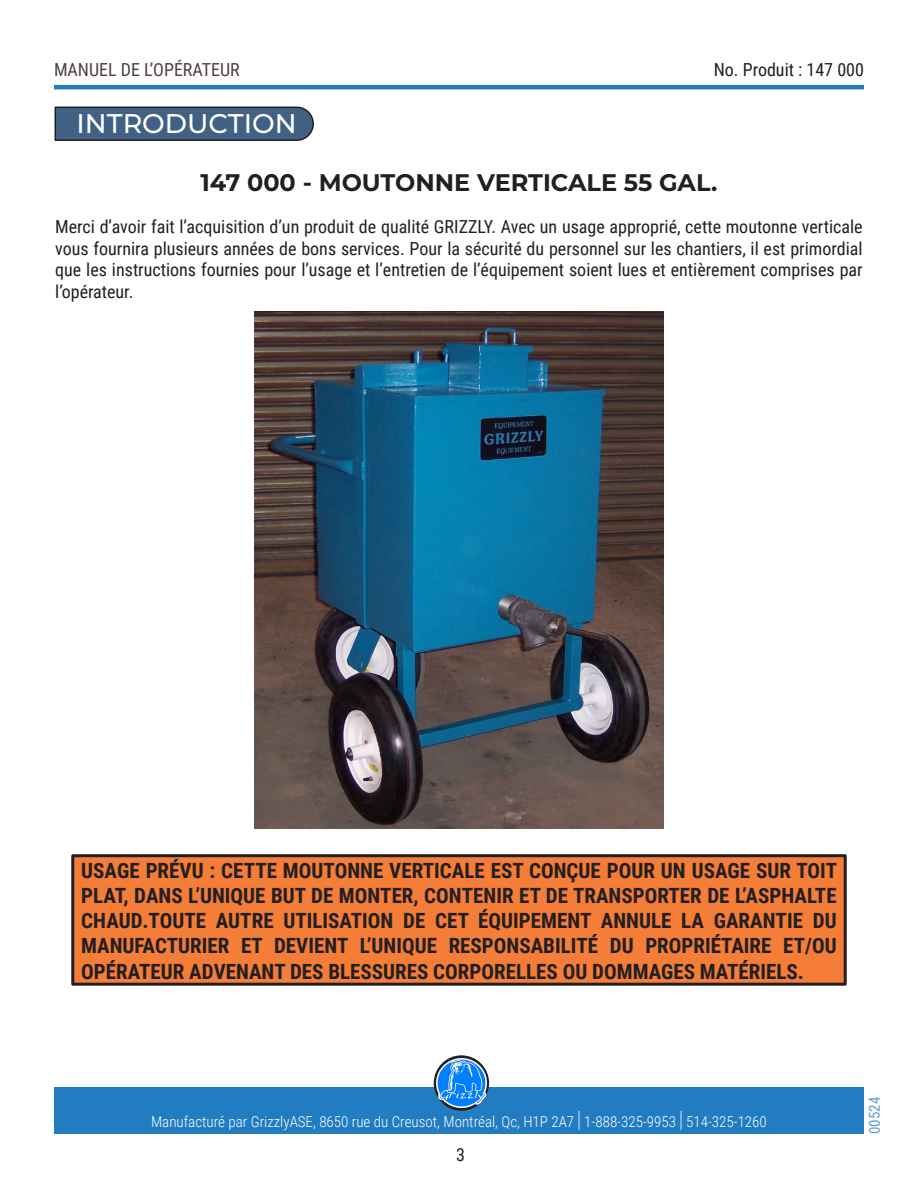
<style>
.page{position:relative;width:918px;height:1188px;background:#fff}
.page>*{position:absolute;margin:0;border:0;box-sizing:border-box;transform-origin:0 0}
.Titre1{font:500 27px "Montserrat";color:#fff}
.TitreProduit{font:700 24px "Montserrat";color:#231f20}
.Avertissement{font:700 21px/25.2px "Roboto Condensed";color:#231f20;text-align:justify}
.t1{font:18px/21.6px "Roboto Condensed";color:#231f20;text-align:justify}
.t2{font:18px "Roboto Condensed";color:#130003}
.t3{font:300 15px "Roboto Condensed";color:#fff}
.t4{font:15px "Roboto Condensed";color:#217cc0}
.s1{font-size:22.5px}
</style>
<div class="page">
<hr style="left:54px;top:85px;width:810px;height:4px;background:#217cc1">
<div style="left:54px;top:1088px;width:810px;height:46px;background:#217cc1"></div>
<svg style="left:434px;top:1055px;width:55px;height:56px"></svg>
<img style="left:437px;top:1058px;width:49px;height:50px">
<svg style="left:54px;top:106px;width:260px;height:35px;background:#43607d"></svg>
<img style="left:255px;top:312px;width:408px;height:517px">
<div style="left:73px;top:856px;width:772px;height:128px;background:#f47d38"></div>
<div style="left:71px;top:854px;width:776px;height:132px;border:3px solid #231f20"></div>
<p class="t2" style="left:54px;top:57px;width:187px">MANUEL DE L’OPÉRATEUR</p>
<p class="t1" style="left:714px;top:58px;width:152px">No. Produit : 147 000</p>
<p class="Titre1" style="left:77px;top:105px;width:222px">INTRODUCTION</p>
<p class="TitreProduit" style="left:200px;top:166px;width:519px">147 000 - MOUTONNE VERTICALE 55 GAL.</p>
<p class="t1" style="left:55px;top:215px;width:809px">Merci d’avoir fait l’acquisition d’un produit de qualité GRIZZLY. Avec un usage approprié, cette moutonne verticale vous fournira plusieurs années de bons services. Pour la sécurité du personnel sur les chantiers, il est primordial que les instructions fournies pour l’usage et l’entretien de l’équipement soient lues et entièrement comprises par l’opérateur.</p>
<p class="Avertissement" style="left:81px;top:857px;width:758px">USAGE PRÉVU : CETTE MOUTONNE VERTICALE EST CONÇUE POUR UN USAGE SUR TOIT PLAT, DANS L’UNIQUE BUT DE MONTER, CONTENIR ET DE TRANSPORTER DE L’ASPHALTE CHAUD.TOUTE AUTRE UTILISATION DE CET ÉQUIPEMENT ANNULE LA GARANTIE DU MANUFACTURIER ET DEVIENT L’UNIQUE RESPONSABILITÉ DU PROPRIÉTAIRE ET/OU OPÉRATEUR ADVENANT DES BLESSURES CORPORELLES OU DOMMAGES MATÉRIELS.</p>
<p class="t3" style="left:151px;top:1111px;width:617px">Manufacturé par GrizzlyASE, 8650 rue du Creusot, Montréal, Qc, H1P 2A7 <span class="s1">|</span> 1-888-325-9953 <span class="s1">|</span> 514-325-1260</p>
<p class="t1" style="left:456px;top:1144px;width:10px">3</p>
<p class="t4" style="left:864px;top:1134px;width:39px;rotate:-90deg">00524</p>
</div>
